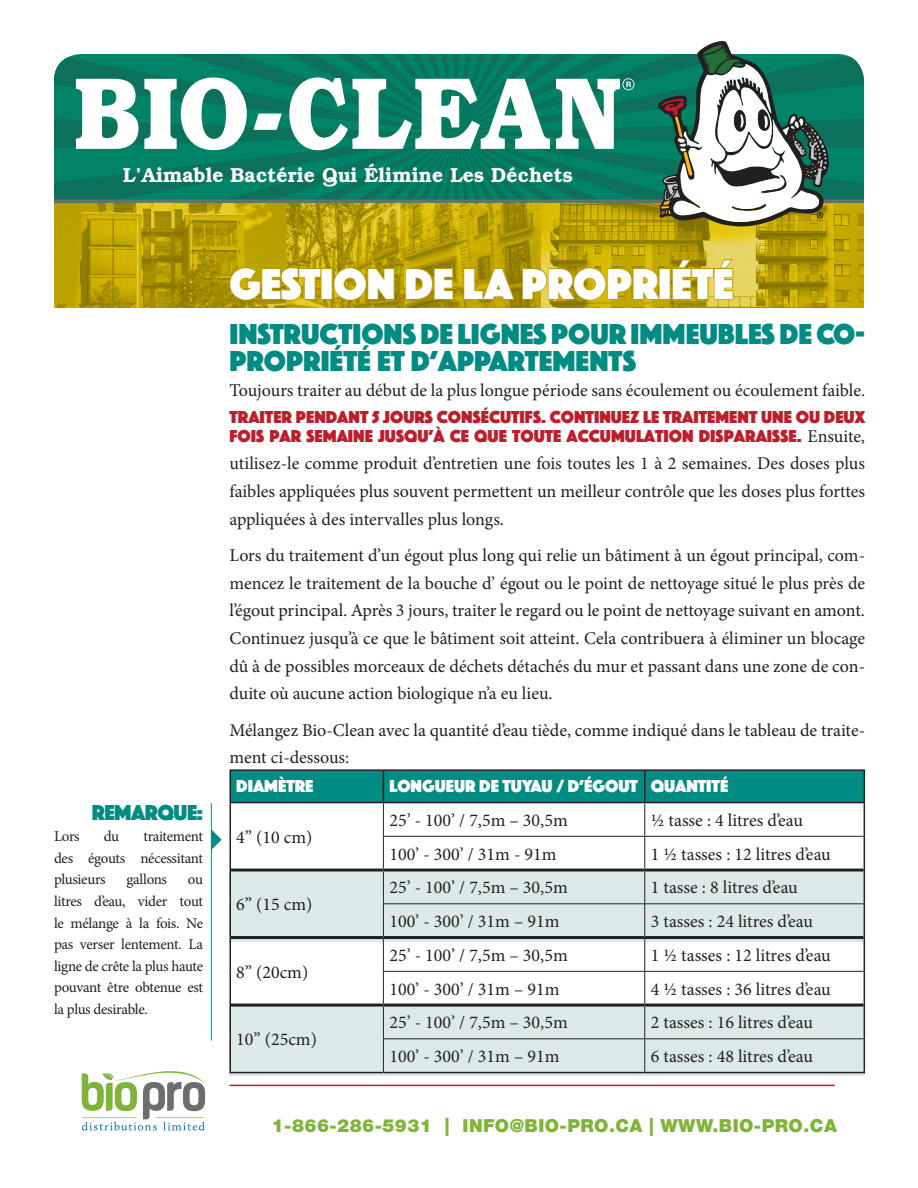
<style>
.page{position:relative;width:918px;height:1188px;background:#fff}
.page>*{position:absolute;margin:0;border:0;box-sizing:border-box;transform-origin:0 0}
.t1{font:45px "Phosphate Solid";color:#fff}
.t2{font:30px/27px "Phosphate Solid";color:#008b83}
.t3{font:22.5px "Phosphate Solid";letter-spacing:-.02em;color:#008b83}
.t4{font:600 20.25px "Bookman";letter-spacing:.01em;color:#fff;scale:.95 1}
.t5{font:18px/27.6px "Minion Pro";color:#231f20;text-align:justify}
.t6{font:18px/18.6px "Phosphate Solid";color:#be1d2c}
.t7{font:900 18px "Helvetica Neue LT Std";letter-spacing:.025em;color:#7fb438}
.t8{font:18px "Phosphate Solid";color:#fff}
.t9{font:15px/21.6px "Minion Pro";letter-spacing:-.025em;color:#231f20;text-align:justify}
.s1{font-family:"Minion Pro";color:#231f20}
</style>
<div class="page">
<svg style="left:82px;top:1071px;width:123px;height:60px"></svg>
<hr style="left:230px;top:1085px;width:605px;height:1px;background:#be1d2c">
<img style="left:54px;top:202px;width:810px;height:106px">
<svg style="left:54px;top:54px;width:810px;height:146px;background:#077b61"></svg>
<hr style="left:54px;top:200px;width:810px;height:2px;background:#6c6d70">
<svg style="left:658px;top:41px;width:171px;height:186px"></svg>
<svg style="left:229px;top:266px;width:93px;height:35px;background:#b89b02"></svg>
<div style="left:321px;top:268px;width:12px;height:32px;border:2px solid #bd9705"></div>
<svg style="left:333px;top:266px;width:63px;height:35px;background:#b29701"></svg>
<svg style="left:405px;top:267px;width:49px;height:33px;background:#ac9101"></svg>
<svg style="left:463px;top:267px;width:53px;height:34px;background:#b09600"></svg>
<svg style="left:522px;top:266px;width:140px;height:35px;background:#bca007"></svg>
<div style="left:659px;top:268px;width:12px;height:32px;border:2px solid #bd9705"></div>
<svg style="left:672px;top:259px;width:62px;height:41px;background:#c1a820"></svg>
<svg style="left:76px;top:77px;width:558px;height:73px"></svg>
<div style="left:230px;top:873px;width:635px;height:69px;background:#dbeae9"></div>
<div style="left:230px;top:1007px;width:635px;height:69px;background:#dbeae9"></div>
<div style="left:231px;top:771px;width:633px;height:31px;background:#008b83"></div>
<hr style="left:230px;top:769px;width:153px;height:2px;background:#231f20">
<hr style="left:230px;top:771px;width:1px;height:31px;background:#231f20">
<hr style="left:383px;top:769px;width:262px;height:2px;background:#231f20">
<hr style="left:383px;top:771px;width:1px;height:31px;background:#231f20">
<hr style="left:645px;top:769px;width:220px;height:2px;background:#231f20">
<hr style="left:644px;top:771px;width:2px;height:31px;background:#231f20">
<hr style="left:864px;top:771px;width:1px;height:31px;background:#231f20">
<hr style="left:230px;top:802px;width:153px;height:1px;background:#231f20">
<hr style="left:230px;top:803px;width:1px;height:33px;background:#231f20">
<hr style="left:383px;top:802px;width:262px;height:1px;background:#231f20">
<hr style="left:645px;top:802px;width:220px;height:1px;background:#231f20">
<hr style="left:864px;top:803px;width:1px;height:33px;background:#231f20">
<hr style="left:230px;top:836px;width:1px;height:34px;background:#231f20">
<hr style="left:864px;top:836px;width:1px;height:34px;background:#231f20">
<hr style="left:230px;top:870px;width:1px;height:34px;background:#231f20">
<hr style="left:864px;top:870px;width:1px;height:34px;background:#231f20">
<hr style="left:230px;top:904px;width:1px;height:34px;background:#231f20">
<hr style="left:864px;top:904px;width:1px;height:34px;background:#231f20">
<hr style="left:230px;top:938px;width:1px;height:33px;background:#231f20">
<hr style="left:864px;top:938px;width:1px;height:33px;background:#231f20">
<hr style="left:230px;top:971px;width:1px;height:34px;background:#231f20">
<hr style="left:864px;top:971px;width:1px;height:34px;background:#231f20">
<hr style="left:230px;top:1005px;width:1px;height:34px;background:#231f20">
<hr style="left:864px;top:1005px;width:1px;height:34px;background:#231f20">
<hr style="left:230px;top:1039px;width:1px;height:33px;background:#231f20">
<hr style="left:864px;top:1039px;width:1px;height:33px;background:#231f20">
<hr style="left:230px;top:1072px;width:153px;height:1px;background:#231f20">
<hr style="left:383px;top:1072px;width:262px;height:1px;background:#231f20">
<hr style="left:645px;top:1072px;width:220px;height:1px;background:#231f20">
<hr style="left:383px;top:803px;width:1px;height:33px;background:#231f20">
<hr style="left:644px;top:803px;width:1px;height:33px;background:#231f20">
<hr style="left:383px;top:836px;width:262px;height:1px;background:#231f20">
<hr style="left:383px;top:837px;width:1px;height:32px;background:#231f20">
<hr style="left:645px;top:836px;width:219px;height:1px;background:#231f20">
<hr style="left:644px;top:837px;width:1px;height:32px;background:#231f20">
<hr style="left:383px;top:872px;width:1px;height:31px;background:#231f20">
<hr style="left:644px;top:872px;width:1px;height:31px;background:#231f20">
<hr style="left:383px;top:903px;width:262px;height:1px;background:#231f20">
<hr style="left:383px;top:904px;width:1px;height:32px;background:#231f20">
<hr style="left:645px;top:903px;width:219px;height:1px;background:#231f20">
<hr style="left:644px;top:904px;width:1px;height:32px;background:#231f20">
<hr style="left:383px;top:939px;width:1px;height:32px;background:#231f20">
<hr style="left:644px;top:939px;width:1px;height:32px;background:#231f20">
<hr style="left:383px;top:971px;width:262px;height:1px;background:#231f20">
<hr style="left:383px;top:972px;width:1px;height:32px;background:#231f20">
<hr style="left:645px;top:971px;width:219px;height:1px;background:#231f20">
<hr style="left:644px;top:972px;width:1px;height:32px;background:#231f20">
<hr style="left:383px;top:1007px;width:1px;height:31px;background:#231f20">
<hr style="left:644px;top:1007px;width:1px;height:31px;background:#231f20">
<hr style="left:383px;top:1038px;width:262px;height:1px;background:#231f20">
<hr style="left:383px;top:1039px;width:1px;height:33px;background:#231f20">
<hr style="left:645px;top:1038px;width:219px;height:1px;background:#231f20">
<hr style="left:644px;top:1039px;width:1px;height:33px;background:#231f20">
<hr style="left:231px;top:869px;width:152px;height:3px;background:#231f20">
<hr style="left:383px;top:869px;width:262px;height:3px;background:#231f20">
<hr style="left:645px;top:869px;width:219px;height:3px;background:#231f20">
<hr style="left:231px;top:936px;width:152px;height:3px;background:#231f20">
<hr style="left:383px;top:936px;width:262px;height:3px;background:#231f20">
<hr style="left:645px;top:936px;width:219px;height:3px;background:#231f20">
<hr style="left:231px;top:1004px;width:152px;height:3px;background:#231f20">
<hr style="left:383px;top:1004px;width:262px;height:3px;background:#231f20">
<hr style="left:645px;top:1004px;width:219px;height:3px;background:#231f20">
<svg style="left:212px;top:830px;width:10px;height:19px"></svg>
<hr style="left:211px;top:803px;width:1px;height:238px;background:#008b83">
<p class="t4" style="left:123px;top:163px;width:475px">L’Aimable Bactérie Qui Élimine Les Déchets</p>
<p class="t3" style="left:92px;top:796px;width:113px">REMARQUE:</p>
<p class="t9" style="left:54px;top:826px;width:27px">Lors</p>
<p class="t9" style="left:104px;top:826px;width:17px">du</p>
<p class="t9" style="left:54px;top:826px;width:151px;text-indent:89px">traitement des égouts nécessitant plusieurs</p>
<p class="t9" style="left:127px;top:869px;width:42px">gallons</p>
<p class="t9" style="left:54px;top:869px;width:151px;text-indent:134px">ou litres d’eau, vider tout le mélange à la fois. Ne pas verser lentement. La ligne de crête la plus haute pouvant être obtenue est la plus desirable.</p>
<h1 class="t1" style="left:230px;top:252px;width:506px">GESTION DE LA PROPRIÉTÉ</h1>
<p class="t2" style="left:230px;top:319px;width:637px">INSTRUCTIONS DE LIGNES POUR IMMEUBLES DE CO-<br>PROPRIÉTÉ ET D’APPARTEMENTS</p>
<p class="t5" style="left:230px;top:376px;width:637px">Toujours traiter au début de la plus longue période sans écoulement ou écoulement faible.</p>
<p class="t6" style="left:230px;top:407px;width:637px">TRAITER PENDANT 5 JOURS CONSÉCUTIFS. CONTINUEZ LE TRAITEMENT UNE OU DEUX<br>FOIS PAR SEMAINE JUSQU’À CE QUE TOUTE ACCUMULATION DISPARAISSE. <span class="s1">Ensuite,</span></p>
<p class="t5" style="left:230px;top:450px;width:637px">utilisez-le comme produit d’entretien une fois toutes les 1 à 2 semaines. Des doses plus faibles appliquées plus souvent permettent un meilleur contrôle que les doses plus forttes appliquées à des intervalles plus longs.</p>
<p class="t5" style="left:230px;top:542px;width:637px">Lors du traitement d’un égout plus long qui relie un bâtiment à un égout principal, com&shy;mencez le traitement de la bouche d’ égout ou le point de nettoyage situé le plus près de l’égout principal. Après 3 jours, traiter le regard ou le point de nettoyage suivant en amont.<br>Continuez jusqu’à ce que le bâtiment soit atteint. Cela contribuera à éliminer un blocage dû à de possibles morceaux de déchets détachés du mur et passant dans une zone de con&shy;duite où aucune action biologique n’a eu lieu.</p>
<p class="t5" style="left:230px;top:716px;width:637px">Mélangez Bio-Clean avec la quantité d’eau tiède, comme indiqué dans le tableau de traite&shy;ment ci-dessous:</p>
<p class="t8" style="left:236px;top:774px;width:79px">DIAMÈTRE</p>
<p class="t8" style="left:389px;top:774px;width:250px">LONGUEUR DE TUYAU / D’ÉGOUT</p>
<p class="t8" style="left:651px;top:774px;width:79px">QUANTITÉ</p>
<p class="t5" style="left:236px;top:823px;width:78px">4” (10 cm)</p>
<p class="t5" style="left:389px;top:807px;width:180px">25’ - 100’ / 7,5m – 30,5m</p>
<p class="t5" style="left:651px;top:807px;width:154px">½ tasse : 4 litres d’eau</p>
<p class="t5" style="left:389px;top:840px;width:169px">100’ - 300’ / 31m - 91m</p>
<p class="t5" style="left:651px;top:840px;width:182px">1 ½ tasses : 12 litres d’eau</p>
<p class="t5" style="left:236px;top:891px;width:78px">6” (15 cm)</p>
<p class="t5" style="left:236px;top:958px;width:74px">8” (20cm)</p>
<p class="t5" style="left:236px;top:1026px;width:82px">10” (25cm)</p>
<p class="t5" style="left:389px;top:874px;width:180px">25’ - 100’ / 7,5m – 30,5m</p>
<p class="t5" style="left:651px;top:874px;width:149px">1 tasse : 8 litres d’eau</p>
<p class="t5" style="left:389px;top:908px;width:172px">100’ - 300’ / 31m – 91m</p>
<p class="t5" style="left:651px;top:908px;width:164px">3 tasses : 24 litres d’eau</p>
<p class="t5" style="left:389px;top:942px;width:180px">25’ - 100’ / 7,5m – 30,5m</p>
<p class="t5" style="left:651px;top:942px;width:182px">1 ½ tasses : 12 litres d’eau</p>
<p class="t5" style="left:389px;top:975px;width:172px">100’ - 300’ / 31m – 91m</p>
<p class="t5" style="left:651px;top:975px;width:182px">4 ½ tasses : 36 litres d’eau</p>
<p class="t5" style="left:389px;top:1009px;width:180px">25’ - 100’ / 7,5m – 30,5m</p>
<p class="t5" style="left:651px;top:1009px;width:164px">2 tasses : 16 litres d’eau</p>
<p class="t5" style="left:389px;top:1043px;width:172px">100’ - 300’ / 31m – 91m</p>
<p class="t5" style="left:651px;top:1043px;width:164px">6 tasses : 48 litres d’eau</p>
<p class="t7" style="left:272px;top:1115px;width:567px">1-866-286-5931 | INFO@BIO-PRO.CA | WWW.BIO-PRO.CA</p>
</div>
